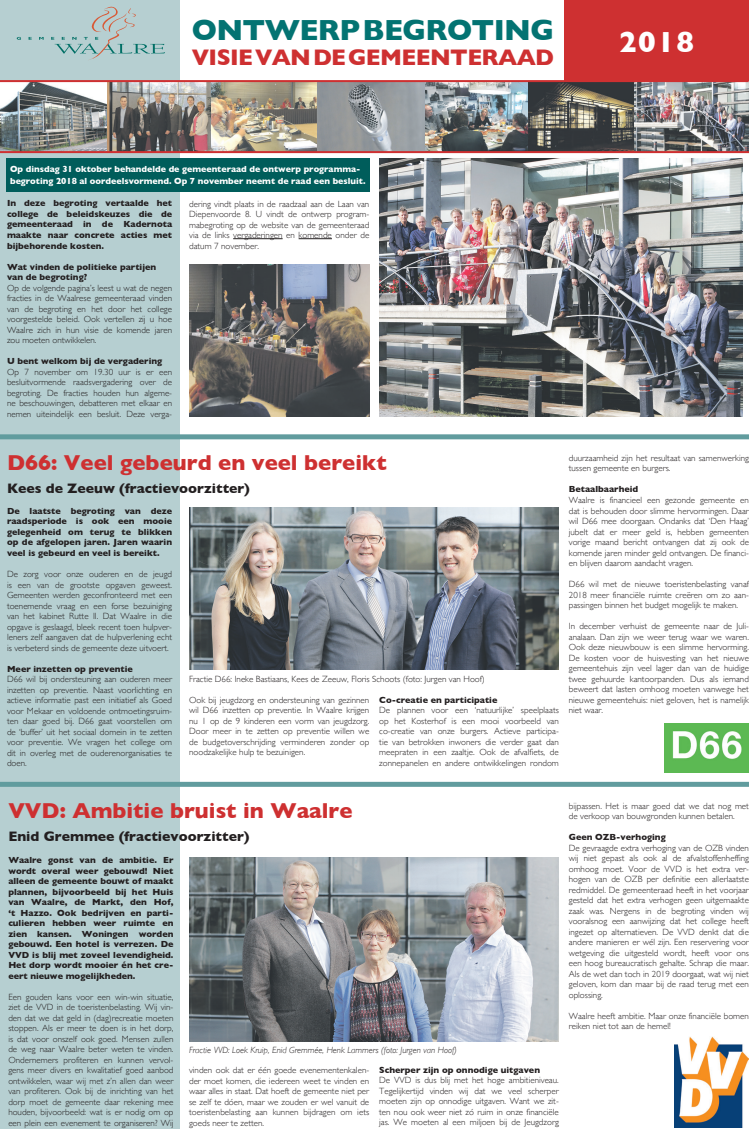
<style>
.page{position:relative;width:749px;height:1129px;background:#fff}
.page>*{position:absolute;margin:0;border:0;box-sizing:border-box;transform-origin:0 0}
.t1{font:700 29.6px "Gill Sans";letter-spacing:-.025em;color:#037372}
.t2{font:700 29.6px "Gill Sans";color:#fff}
.t3{font:700 23px "Gill Sans";letter-spacing:-.025em;color:#ce3031}
.t4{font:700 22px "Gill Sans";color:#ce3031}
.t5{font:700 14px "Gill Sans";color:#231f20}
.t6{font:300 9px/10.5px "Gill Sans";color:#231f20;text-align:justify}
.t7{font:700 9px/10.5px "Gill Sans";color:#231f20;text-align:justify}
.t8{font:700 9px/12px "Gill Sans";color:#fff}
.t9{font:italic 300 9px "Gill Sans";color:#231f20}
</style>
<div class="page">
<div style="left:0;top:0;width:179px;height:1128px;background:#b6cfd1"></div>
<svg style="left:39px;top:37px;width:5px;height:3px"></svg>
<svg style="left:51px;top:7px;width:114px;height:53px"></svg>
<div style="left:564px;top:0;width:184px;height:81px;background:#ce3031"></div>
<img style="left:106px;top:82px;width:422px;height:69px">
<img style="left:107px;top:82px;width:105px;height:69px">
<svg style="left:528px;top:82px;width:106px;height:69px;background:#5c5c56"></svg>
<img style="left:634px;top:82px;width:114px;height:69px">
<img style="left:212px;top:82px;width:105px;height:69px">
<svg style="left:317px;top:82px;width:107px;height:69px;background:#969b9f"></svg>
<img style="left:0;top:82px;width:106px;height:69px">
<hr style="left:0;top:80px;width:748px;height:2px;background:#ce3031">
<hr style="left:0;top:151px;width:748px;height:2px;background:#ce3031">
<div style="left:6px;top:158px;width:363px;height:34px;background:#005d5b"></div>
<div style="left:0;top:781px;width:748px;height:5px;background:#619c9e"></div>
<div style="left:0;top:434px;width:748px;height:5px;background:#619c9e"></div>
<img style="left:664px;top:723px;width:84px;height:49px">
<hr style="left:233px;top:238px;width:49px;height:1px;background:#231f20">
<hr style="left:298px;top:238px;width:34px;height:1px;background:#231f20">
<img style="left:379px;top:158px;width:363px;height:258px">
<img style="left:189px;top:507px;width:369px;height:162px">
<img style="left:189px;top:264px;width:180px;height:152px">
<img style="left:189px;top:857px;width:369px;height:184px">
<img style="left:674px;top:1036px;width:74px;height:90px">
<h1 class="t1" style="left:192px;top:7px;width:363px">ONTWERP BEGROTING</h1>
<h2 class="t3" style="left:192px;top:39px;width:363px">VISIE VAN DE GEMEENTERAAD</h2>
<h1 class="t2" style="left:618px;top:18px;width:76px">2018</h1>
<p class="t8" style="left:10px;top:162px;width:357px">Op dinsdag 31 oktober behandelde de gemeenteraad de ontwerp programma&shy;begroting 2018 al oordeelsvormend. Op 7 november neemt de raad een besluit.</p>
<p class="t7" style="left:7px;top:198px;width:166px">In deze begroting vertaalde het college de beleidskeuzes die de gemeenteraad in de Kadernota maakte naar concrete acties met bijbehorende kosten.</p>
<p class="t7" style="left:7px;top:261px;width:151px">Wat vinden de politieke partijen van de begroting?</p>
<p class="t6" style="left:7px;top:282px;width:167px">Op de volgende pagina’s leest u wat de negen fracties in de Waalrese gemeenteraad vinden van de begroting en het door het college voorgestelde beleid. Ook vertellen zij u hoe Waalre zich in hun visie de komende jaren zou moeten ontwikkelen.</p>
<p class="t7" style="left:7px;top:355px;width:157px">U bent welkom bij de vergadering</p>
<p class="t6" style="left:7px;top:366px;width:167px">Op 7 november om 19.30 uur is er een besluitvormende raadsvergadering over de begroting. De fracties houden hun algeme&shy;ne beschouwingen, debatteren met elkaar en nemen uiteindelijk een besluit. Deze verga-</p>
<p class="t6" style="left:189px;top:198px;width:182px">dering vindt plaats in de raadzaal aan de Laan van Diepenvoorde 8. U vindt de ontwerp program&shy;mabegroting op de website van de gemeenteraad via de links vergaderingen en komende onder de datum 7 november.</p>
<h3 class="t4" style="left:7px;top:445px;width:381px">D66: Veel gebeurd en veel bereikt</h3>
<h3 class="t5" style="left:7px;top:477px;width:244px">Kees de Zeeuw (fractievoorzitter)</h3>
<p class="t7" style="left:7px;top:505px;width:166px">De laatste begroting van deze raadsperiode is ook een mooie gelegenheid om terug te blikken op de afgelopen jaren. Jaren waarin veel is gebeurd en veel is bereikt.</p>
<p class="t6" style="left:7px;top:568px;width:167px">De zorg voor onze ouderen en de jeugd is een van de grootste opgaven geweest.<br>Gemeenten werden geconfronteerd met een toenemende vraag en een forse bezuiniging van het kabinet Rutte II. Dat Waalre in die opgave is geslaagd, bleek recent toen hulpver&shy;leners zelf aangaven dat de hulpverlening echt is verbeterd sinds de gemeente deze uitvoert.</p>
<p class="t7" style="left:7px;top:663px;width:127px">Meer inzetten op preventie</p>
<p class="t6" style="left:7px;top:673px;width:167px">D66 wil bij ondersteuning aan ouderen meer inzetten op preventie. Naast voorlichting en actieve informatie past een initiatief als Goed voor Mekaar en voldoende ontmoetingsruim&shy;ten daar goed bij. D66 gaat voorstellen om de ‘buffer’ uit het sociaal domein in te zetten voor preventie. We vragen het college om dit in overleg met de ouderenorganisaties te doen.</p>
<p class="t6" style="left:189px;top:673px;width:297px">Fractie D66: Ineke Bastiaans, Kees de Zeeuw, Floris Schoots (foto: Jurgen van Hoof)</p>
<p class="t6" style="left:189px;top:694px;width:182px">Ook bij jeugdzorg en ondersteuning van gezinnen wil D66 inzetten op preventie. In Waalre krijgen nu 1 op de 9 kinderen een vorm van jeugdzorg.<br>Door meer in te zetten op preventie willen we de budgetoverschrijding verminderen zonder op noodzakelijke hulp te bezuinigen.</p>
<p class="t7" style="left:379px;top:694px;width:120px">Co-creatie en participatie</p>
<p class="t6" style="left:379px;top:704px;width:181px">De plannen voor een ‘natuurlijke’ speelplaats op het Kosterhof is een mooi voorbeeld van co-creatie van onze burgers. Actieve participa&shy;tie van betrokken inwoners die verder gaat dan meepraten in een zaaltje. Ook de afvalfiets, de zonnepanelen en andere ontwikkelingen rondom</p>
<p class="t6" style="left:568px;top:452px;width:182px">duurzaamheid zijn het resultaat van samenwerking tussen gemeente en burgers.</p>
<p class="t7" style="left:568px;top:484px;width:71px">Betaalbaarheid</p>
<p class="t6" style="left:568px;top:494px;width:182px">Waalre is financieel een gezonde gemeente en dat is behouden door slimme hervormingen. Daar wil D66 mee doorgaan. Ondanks dat ‘Den Haag’ jubelt dat er meer geld is, hebben gemeenten vorige maand bericht ontvangen dat zij ook de komende jaren minder geld ontvangen. De financi&shy;ën blijven daarom aandacht vragen.</p>
<p class="t6" style="left:568px;top:578px;width:182px">D66 wil met de nieuwe toeristenbelasting vanaf 2018 meer financiële ruimte creëren om zo aan&shy;passingen binnen het budget mogelijk te maken.</p>
<p class="t6" style="left:568px;top:620px;width:182px">In december verhuist de gemeente naar de Juli&shy;analaan. Dan zijn we weer terug waar we waren.<br>Ook deze nieuwbouw is een slimme hervorming.<br>De kosten voor de huisvesting van het nieuwe gemeentehuis zijn veel lager dan van de huidige twee gehuurde kantoorpanden. Dus als iemand beweert dat lasten omhoog moeten vanwege het nieuwe gemeentehuis: niet geloven, het is namelijk niet waar.</p>
<h3 class="t4" style="left:8px;top:793px;width:345px">VVD: Ambitie bruist in Waalre</h3>
<h3 class="t5" style="left:8px;top:825px;width:242px">Enid Gremmee (fractievoorzitter)</h3>
<p class="t7" style="left:8px;top:854px;width:166px">Waalre gonst van de ambitie. Er wordt overal weer gebouwd! Niet alleen de gemeente bouwt of maakt plannen, bijvoorbeeld bij het Huis van Waalre, de Markt, den Hof, ‘t Hazzo. Ook bedrijven en parti&shy;culieren hebben weer ruimte en zien kansen. Woningen worden gebouwd. Een hotel is verrezen. De VVD is blij met zoveel levendigheid.<br>Het dorp wordt mooier én het cre&shy;ëert nieuwe mogelijkheden.</p>
<p class="t6" style="left:8px;top:991px;width:167px">Een gouden kans voor een win-win situatie, ziet de VVD in de toeristenbelasting. Wij vin&shy;den dat we dat geld in (dag)recreatie moeten stoppen. Als er meer te doen is in het dorp, is dat voor onszelf ook goed. Mensen zullen de weg naar Waalre beter weten te vinden.<br>Ondernemers profiteren en kunnen vervol&shy;gens meer divers en kwalitatief goed aanbod ontwikkelen, waar wij met z’n allen dan weer van profiteren. Ook bij de inrichting van het dorp moet de gemeente daar rekening mee houden, bijvoorbeeld: wat is er nodig om op een plein een evenement te organiseren? Wij</p>
<p class="t9" style="left:189px;top:1044px;width:269px">Fractie VVD: Loek Kruip, Enid Gremmée, Henk Lammers (foto: Jurgen van Hoof)</p>
<p class="t6" style="left:189px;top:1064px;width:182px">vinden ook dat er één goede evenementenkalen&shy;der moet komen, die iedereen weet te vinden en waar alles in staat. Dat hoeft de gemeente niet per se zelf te dóen, maar we zouden er wel vanuit de toeristenbelasting aan kunnen bijdragen om iets goeds neer te zetten.</p>
<p class="t7" style="left:379px;top:1064px;width:162px">Scherper zijn op onnodige uitgaven</p>
<p class="t6" style="left:379px;top:1074px;width:181px">De VVD is dus blij met het hoge ambitieniveau.<br>Tegelijkertijd vinden wij dat we veel scherper moeten zijn op onnodige uitgaven. Want we zit&shy;ten nou ook weer niet zó ruim in onze financiële jas. We moeten al een miljoen bij de Jeugdzorg</p>
<p class="t6" style="left:568px;top:800px;width:182px">bijpassen. Het is maar goed dat we dat nog met de verkoop van bouwgronden kunnen betalen.</p>
<p class="t7" style="left:568px;top:831px;width:98px">Geen OZB-verhoging</p>
<p class="t6" style="left:568px;top:842px;width:182px">De gevraagde extra verhoging van de OZB vinden wij niet gepast als ook al de afvalstoffenheffing omhoog moet. Voor de VVD is het extra ver&shy;hogen van de OZB per definitie een allerlaatste redmiddel. De gemeenteraad heeft in het voorjaar gesteld dat het extra verhogen geen uitgemaakte zaak was. Nergens in de begroting vinden wij vooralsnog een aanwijzing dat het college heeft ingezet op alternatieven. De VVD denkt dat die andere manieren er wél zijn. Een reservering voor wetgeving die uitgesteld wordt, heeft voor ons een hoog bureaucratisch gehalte. Schrap die maar.<br>Als de wet dan toch in 2019 doorgaat, wat wij niet geloven, kom dan maar bij de raad terug met een oplossing.</p>
<p class="t6" style="left:568px;top:1010px;width:181px">Waalre heeft ambitie. Maar onze financiële bomen reiken niet tot aan de hemel!</p>
</div>
